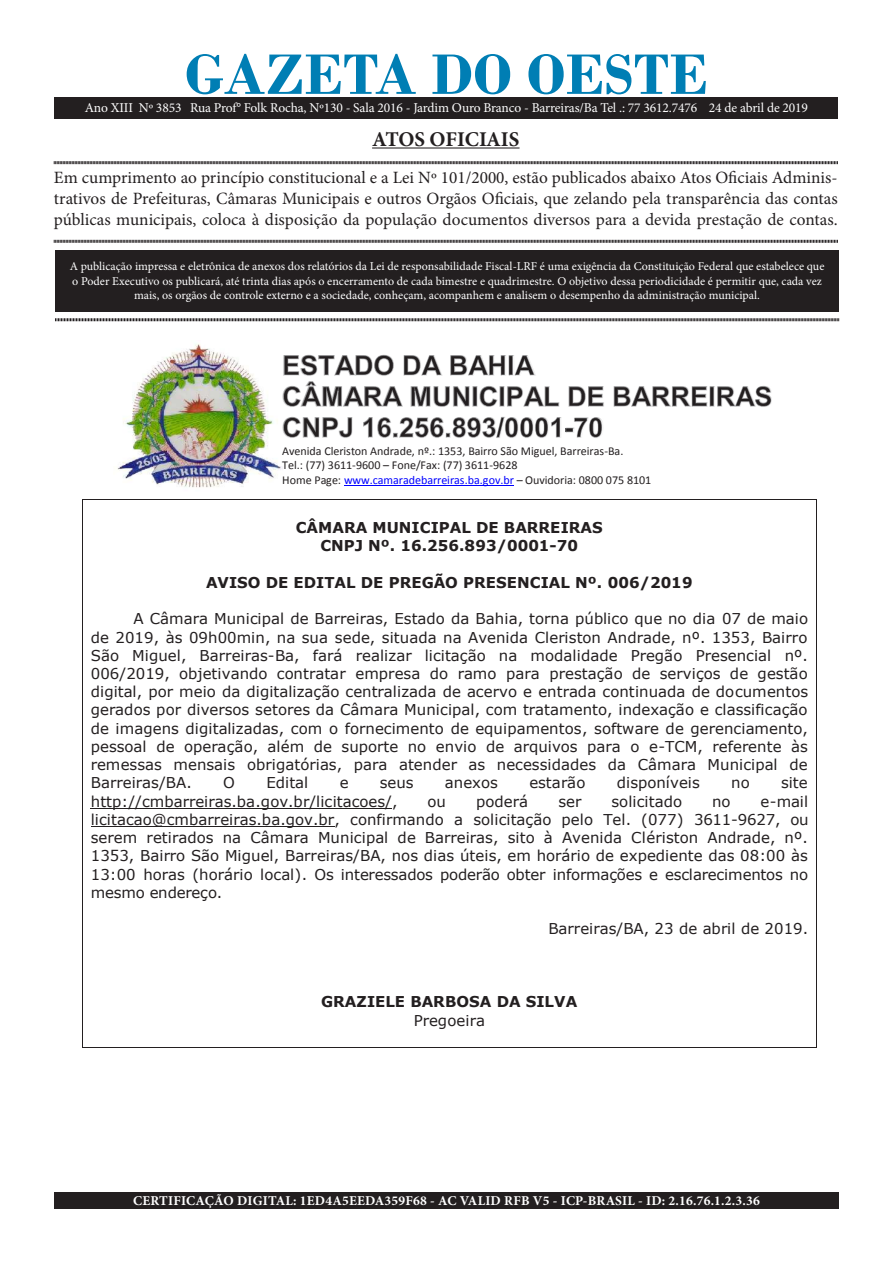
<style>
.page{position:relative;width:893px;height:1263px;background:#fff}
.page>*{position:absolute;margin:0;border:0;box-sizing:border-box;transform-origin:0 0}
.t1{font:700 60px "Bodoni";color:#007eb4}
.t2{font:700 21px "Minion Pro";letter-spacing:-.005em;color:#231f20}
.t3{font:17.25px/20.7px "Minion Pro";color:#231f20;text-align:justify}
.t4{font:15px/18.1px "Verdana";color:#231f20;text-align:justify}
.t5{font:700 15px/18.3px "Verdana";color:#231f20;text-align:center}
.t6{font:13.5px "Minion Pro";letter-spacing:-.01em;color:#fff}
.t7{font:700 13.5px "Minion Pro";letter-spacing:.015em;color:#fff}
.t8{font:12px/14.4px "Minion Pro";color:#fff;text-align:center}
.t9{font:12px/14.7px "Calibri";color:#231f20}
.s1{color:#00f}
</style>
<div class="page">
<div style="left:55px;top:250px;width:784px;height:61px;background:#231f20"></div>
<hr style="left:372px;top:147px;width:147px;height:2px;background:#231f20">
<svg style="left:54px;top:161px;width:784px;height:4px;background:#908e8e"></svg>
<svg style="left:54px;top:239px;width:784px;height:4px;background:#908e8e"></svg>
<svg style="left:55px;top:318px;width:784px;height:4px;background:#908e8e"></svg>
<div style="left:54px;top:98px;width:784px;height:20px;background:#231f20"></div>
<div style="left:54px;top:1192px;width:785px;height:17px;background:#231f20"></div>
<img style="left:117px;top:344px;width:166px;height:144px">
<img style="left:267px;top:344px;width:16px;height:29px">
<svg style="left:282px;top:354px;width:253px;height:19px"></svg>
<img style="left:267px;top:373px;width:505px;height:34px">
<img style="left:267px;top:404px;width:352px;height:55px">
<hr style="left:344px;top:485px;width:170px;height:1px;background:#00f">
<hr style="left:91px;top:808px;width:301px;height:1px;background:#231f20">
<hr style="left:91px;top:826px;width:243px;height:1px;background:#231f20">
<hr style="left:83px;top:499px;width:733px;height:1px;background:#231f20">
<hr style="left:82px;top:500px;width:1px;height:547px;background:#231f20">
<hr style="left:83px;top:1047px;width:733px;height:1px;background:#231f20">
<hr style="left:816px;top:500px;width:1px;height:547px;background:#231f20">
<p class="t1" style="left:185px;top:39px;width:525px">GAZETA DO OESTE</p>
<p class="t2" style="left:372px;top:124px;width:149px">ATOS OFICIAIS</p>
<p class="t3" style="left:54px;top:168px;width:785px">Em cumprimento ao princípio constitucional e a Lei Nº 101/2000, estão publicados abaixo Atos Oficiais Adminis&shy;trativos de Prefeituras, Câmaras Municipais e outros Orgãos Oficiais, que zelando pela transparência das contas públicas municipais, coloca à disposição da população documentos diversos para a devida prestação de contas.</p>
<p class="t8" style="left:70px;top:259px;width:756px">A publicação impressa e eletrônica de anexos dos relatórios da Lei de responsabilidade Fiscal-LRF é uma exigência da Constituição Federal que estabelece que o Poder Executivo os publicará, até trinta dias após o encerramento de cada bimestre e quadrimestre. O objetivo dessa periodicidade é permitir que, cada vez mais, os orgãos de controle externo e a sociedade, conheçam, acompanhem e analisem o desempenho da administração municipal.</p>
<p class="t6" style="left:85px;top:99px;width:725px">Ano XIII Nº 3853 Rua Prof° Folk Rocha, Nº130 - Sala 2016 - Jardim Ouro Branco - Barreiras/Ba Tel .: 77 3612.7476 24 de abril de 2019</p>
<p class="t9" style="left:282px;top:443px;width:371px">Avenida Cleriston Andrade, nº.: 1353, Bairro São Miguel, Barreiras-Ba.<br>Tel.: (77) 3611-9600 – Fone/Fax: (77) 3611-9628<br>Home Page: <span class="s1">www.camaradebarreiras.ba.gov.br</span> – Ouvidoria: 0800 075 8101</p>
<p class="t5" style="left:296px;top:518px;width:309px">CÂMARA MUNICIPAL DE BARREIRAS<br>CNPJ Nº. 16.256.893/0001-70</p>
<p class="t5" style="left:206px;top:573px;width:488px">AVISO DE EDITAL DE PREGÃO PRESENCIAL Nº. 006/2019</p>
<p class="t4" style="left:91px;top:610px;width:719px;text-indent:43px">A Câmara Municipal de Barreiras, Estado da Bahia, torna público que no dia 07 de maio de 2019, às 09h00min, na sua sede, situada na Avenida Cleriston Andrade, nº. 1353, Bairro São Miguel, Barreiras-Ba, fará realizar licitação na modalidade Pregão Presencial nº.<br>006/2019, objetivando contratar empresa do ramo para prestação de serviços de gestão digital, por meio da digitalização centralizada de acervo e entrada continuada de documentos gerados por diversos setores da Câmara Municipal, com tratamento, indexação e classificação de imagens digitalizadas, com o fornecimento de equipamentos, software de gerenciamento, pessoal de operação, além de suporte no envio de arquivos para o e-TCM, referente às remessas mensais obrigatórias, para atender as necessidades da Câmara Municipal de Barreiras/BA.</p>
<p class="t4" style="left:223px;top:774px;width:13px">O</p>
<p class="t4" style="left:266px;top:774px;width:43px">Edital</p>
<p class="t4" style="left:340px;top:774px;width:10px">e</p>
<p class="t4" style="left:380px;top:774px;width:35px">seus</p>
<p class="t4" style="left:445px;top:774px;width:55px">anexos</p>
<p class="t4" style="left:529px;top:774px;width:58px">estarão</p>
<p class="t4" style="left:617px;top:774px;width:85px">disponíveis</p>
<p class="t4" style="left:731px;top:774px;width:20px">no</p>
<p class="t4" style="left:781px;top:774px;width:28px">site</p>
<p class="t4" style="left:91px;top:792px;width:308px">http://cmbarreiras.ba.gov.br/licitacoes/,</p>
<p class="t4" style="left:427px;top:792px;width:20px">ou</p>
<p class="t4" style="left:476px;top:792px;width:53px">poderá</p>
<p class="t4" style="left:558px;top:792px;width:25px">ser</p>
<p class="t4" style="left:611px;top:792px;width:72px">solicitado</p>
<p class="t4" style="left:712px;top:792px;width:20px">no</p>
<p class="t4" style="left:91px;top:792px;width:719px;text-indent:670px">e-mail licitacao@cmbarreiras.ba.gov.br, confirmando a solicitação pelo Tel. (077) 3611-9627, ou serem retirados na Câmara Municipal de Barreiras, sito à Avenida Clériston Andrade, nº.<br>1353, Bairro São Miguel, Barreiras/BA, nos dias úteis, em horário de expediente das 08:00 às 13:00 horas (horário local). Os interessados poderão obter informações e esclarecimentos no mesmo endereço.</p>
<p class="t4" style="left:548px;top:920px;width:261px">Barreiras/BA, 23 de abril de 2019.</p>
<p class="t5" style="left:321px;top:992px;width:258px">GRAZIELE BARBOSA DA SILVA</p>
<p class="t4" style="left:414px;top:1011px;width:73px">Pregoeira</p>
<p class="t7" style="left:133px;top:1191px;width:628px">CERTIFICAÇÃO DIGITAL: 1ED4A5EEDA359F68 - AC VALID RFB V5 - ICP-BRASIL - ID: 2.16.76.1.2.3.36</p>
</div>
